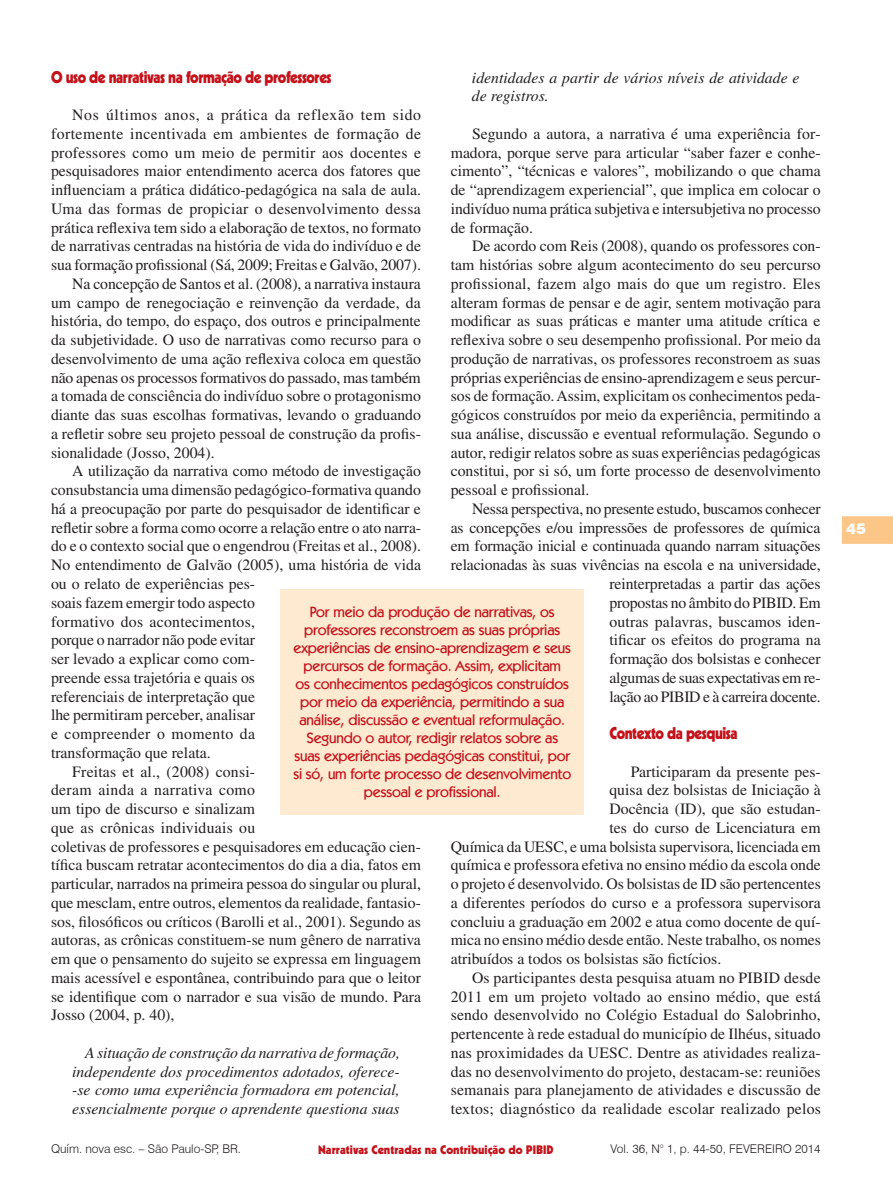
<style>
.page{position:relative;width:893px;height:1191px;background:#fff}
.page>*{position:absolute;margin:0;border:0;box-sizing:border-box;transform-origin:0 0}
.Seção{font:900 16.5px "Kabel";letter-spacing:-.03em;color:#c4121a;scale:.9 1}
.t1{font:15.75px/18.8px "Times";color:#231f20;text-align:justify}
.Citacao{font:italic 15.75px/18.8px "Times";color:#231f20;text-align:justify}
.Olho{font:500 15px/18px "Kabel IT Cby BT";letter-spacing:-.01em;color:#c4121a;text-align:center}
.t2{font:900 15px "Swiss 721 BT";color:#fff}
.t3{font:300 12px "Swiss 721 BT";color:#231f20}
.t4{font:900 12px "Kabel";color:#c4121a}
</style>
<div class="page">
<svg style="left:842px;top:516px;width:51px;height:28px"></svg>
<div style="left:281px;top:589px;width:303px;height:225px;background:#fee9d1"></div>
<p class="Seção" style="left:51px;top:66px;width:313px">O uso de narrativas na formação de professores</p>
<p class="t1" style="left:51px;top:105px;width:372px;text-indent:21px">Nos últimos anos, a prática da reflexão tem sido fortemente incentivada em ambientes de formação de professores como um meio de permitir aos docentes e pesquisadores maior entendimento acerca dos fatores que influenciam a prática didático-pedagógica na sala de aula.<br>Uma das formas de propiciar o desenvolvimento dessa prática reflexiva tem sido a elaboração de textos, no formato de narrativas centradas na história de vida do indivíduo e de sua formação profissional (Sá, 2009; Freitas e Galvão, 2007).</p>
<p class="t1" style="left:51px;top:274px;width:371px;text-indent:21px">Na concepção de Santos et al. (2008), a narrativa instaura um campo de renegociação e reinvenção da verdade, da história, do tempo, do espaço, dos outros e principalmente da subjetividade. O uso de narrativas como recurso para o desenvolvimento de uma ação reflexiva coloca em questão não apenas os processos formativos do passado, mas também a tomada de consciência do indivíduo sobre o protagonismo diante das suas escolhas formativas, levando o graduando a refletir sobre seu projeto pessoal de construção da profis&shy;sionalidade (Josso, 2004).</p>
<p class="t1" style="left:51px;top:462px;width:372px;text-align:left;text-indent:21px">A utilização da narrativa como método de investigação consubstancia uma dimensão pedagógico-formativa quando há a preocupação por parte do pesquisador de identificar e refletir sobre a forma como ocorre a relação entre o ato narra&shy;do e o contexto social que o engendrou (Freitas et al., 2008).<br>No entendimento de Galvão (2005), uma história de vida ou o relato de experiências pes-<br>soais fazem emergir todo aspecto<br>formativo dos acontecimentos,<br>porque o narrador não pode evitar<br>ser levado a explicar como com-<br>preende essa trajetória e quais os<br>referenciais de interpretação que<br>lhe permitiram perceber, analisar<br>e compreender o momento da<br>transformação que relata.</p>
<p class="t1" style="left:51px;top:762px;width:371px;text-align:left;text-indent:21px">Freitas et al., (2008) consi-<br>deram ainda a narrativa como<br>um tipo de discurso e sinalizam<br>que as crônicas individuais ou<br>coletivas de professores e pesquisadores em educação cien&shy;tífica buscam retratar acontecimentos do dia a dia, fatos em particular, narrados na primeira pessoa do singular ou plural, que mesclam, entre outros, elementos da realidade, fantasio&shy;sos, filosóficos ou críticos (Barolli et al., 2001). Segundo as autoras, as crônicas constituem-se num gênero de narrativa em que o pensamento do sujeito se expressa em linguagem mais acessível e espontânea, contribuindo para que o leitor se identifique com o narrador e sua visão de mundo. Para Josso (2004, p. 40),</p>
<p class="Citacao" style="left:72px;top:1043px;width:329px;text-indent:13px">A situação de construção da narrativa de formação, independente dos procedimentos adotados, oferece--se como uma experiência formadora em potencial, essencialmente porque o aprendente questiona suas</p>
<p class="Citacao" style="left:472px;top:68px;width:329px">identidades a partir de vários níveis de atividade e de registros.</p>
<p class="t1" style="left:451px;top:124px;width:371px;text-indent:21px">Segundo a autora, a narrativa é uma experiência for&shy;madora, porque serve para articular “saber fazer e conhe&shy;cimento”, “técnicas e valores”, mobilizando o que chama de “aprendizagem experiencial”, que implica em colocar o indivíduo numa prática subjetiva e intersubjetiva no processo de formação.</p>
<p class="t1" style="left:451px;top:237px;width:372px;text-indent:21px">De acordo com Reis (2008), quando os professores con&shy;tam histórias sobre algum acontecimento do seu percurso profissional, fazem algo mais do que um registro. Eles alteram formas de pensar e de agir, sentem motivação para modificar as suas práticas e manter uma atitude crítica e reflexiva sobre o seu desempenho profissional. Por meio da produção de narrativas, os professores reconstroem as suas próprias experiências de ensino-aprendizagem e seus percur&shy;sos de formação. Assim, explicitam os conhecimentos peda&shy;gógicos construídos por meio da experiência, permitindo a sua análise, discussão e eventual reformulação. Segundo o autor, redigir relatos sobre as suas experiências pedagógicas constitui, por si só, um forte processo de desenvolvimento pessoal e profissional.</p>
<p class="t1" style="left:451px;top:499px;width:372px;text-align:right">Nessa perspectiva, no presente estudo, buscamos conhecer<br>as concepções e/ou impressões de professores de química em formação inicial e continuada quando narram situações relacionadas às suas vivências na escola e na universidade, reinterpretadas a partir das ações<br>propostas no âmbito do PIBID. Em<br>outras palavras, buscamos iden-<br>tificar os efeitos do programa na<br>formação dos bolsistas e conhecer<br>algumas de suas expectativas em re-<br>lação ao PIBID e à carreira docente.</p>
<p class="Seção" style="left:609px;top:722px;width:144px">Contexto da pesquisa</p>
<p class="t1" style="left:631px;top:762px;width:191px">Participaram da presente pes-</p>
<p class="t1" style="left:609px;top:780px;width:213px">quisa dez bolsistas de Iniciação à</p>
<p class="t1" style="left:609px;top:799px;width:213px">Docência (ID), que são estudan-</p>
<p class="t1" style="left:609px;top:818px;width:213px">tes do curso de Licenciatura em</p>
<p class="t1" style="left:451px;top:837px;width:371px">Química da UESC, e uma bolsista supervisora, licenciada em</p>
<p class="t1" style="left:451px;top:855px;width:372px">química e professora efetiva no ensino médio da escola onde</p>
<p class="t1" style="left:451px;top:874px;width:372px">o projeto é desenvolvido. Os bolsistas de ID são pertencentes</p>
<p class="t1" style="left:451px;top:893px;width:371px">a diferentes períodos do curso e a professora supervisora</p>
<p class="t1" style="left:451px;top:912px;width:371px">concluiu a graduação em 2002 e atua como docente de quí-</p>
<p class="t1" style="left:451px;top:930px;width:372px">mica no ensino médio desde então. Neste trabalho, os nomes</p>
<p class="t1" style="left:451px;top:949px;width:272px">atribuídos a todos os bolsistas são fictícios.</p>
<p class="t1" style="left:451px;top:968px;width:372px;text-indent:21px">Os participantes desta pesquisa atuam no PIBID desde 2011 em um projeto voltado ao ensino médio, que está sendo desenvolvido no Colégio Estadual do Salobrinho, pertencente à rede estadual do município de Ilhéus, situado nas proximidades da UESC. Dentre as atividades realiza&shy;das no desenvolvimento do projeto, destacam-se: reuniões semanais para planejamento de atividades e discussão de textos; diagnóstico da realidade escolar realizado pelos</p>
<p class="Olho" style="left:293px;top:603px;width:279px">Por meio da produção de narrativas, os professores reconstroem as suas próprias experiências de ensino-aprendizagem e seus percursos de formação. Assim, explicitam<br>os conhecimentos pedagógicos construídos por meio da experiência, permitindo a sua análise, discussão e eventual reformulação.<br>Segundo o autor, redigir relatos sobre as suas experiências pedagógicas constitui, por si só, um forte processo de desenvolvimento pessoal e profissional.</p>
<p class="t3" style="left:51px;top:1141px;width:192px">Quím. nova esc. – São Paulo-SP, BR.</p>
<p class="t3" style="left:610px;top:1141px;width:212px">Vol. 36, N° 1, p. 44-50, FEVEREIRO 2014</p>
<p class="t4" style="left:318px;top:1141px;width:237px">Narrativas Centradas na Contribuição do PIBID</p>
<p class="t2" style="left:846px;top:519px;width:21px">45</p>
</div>
